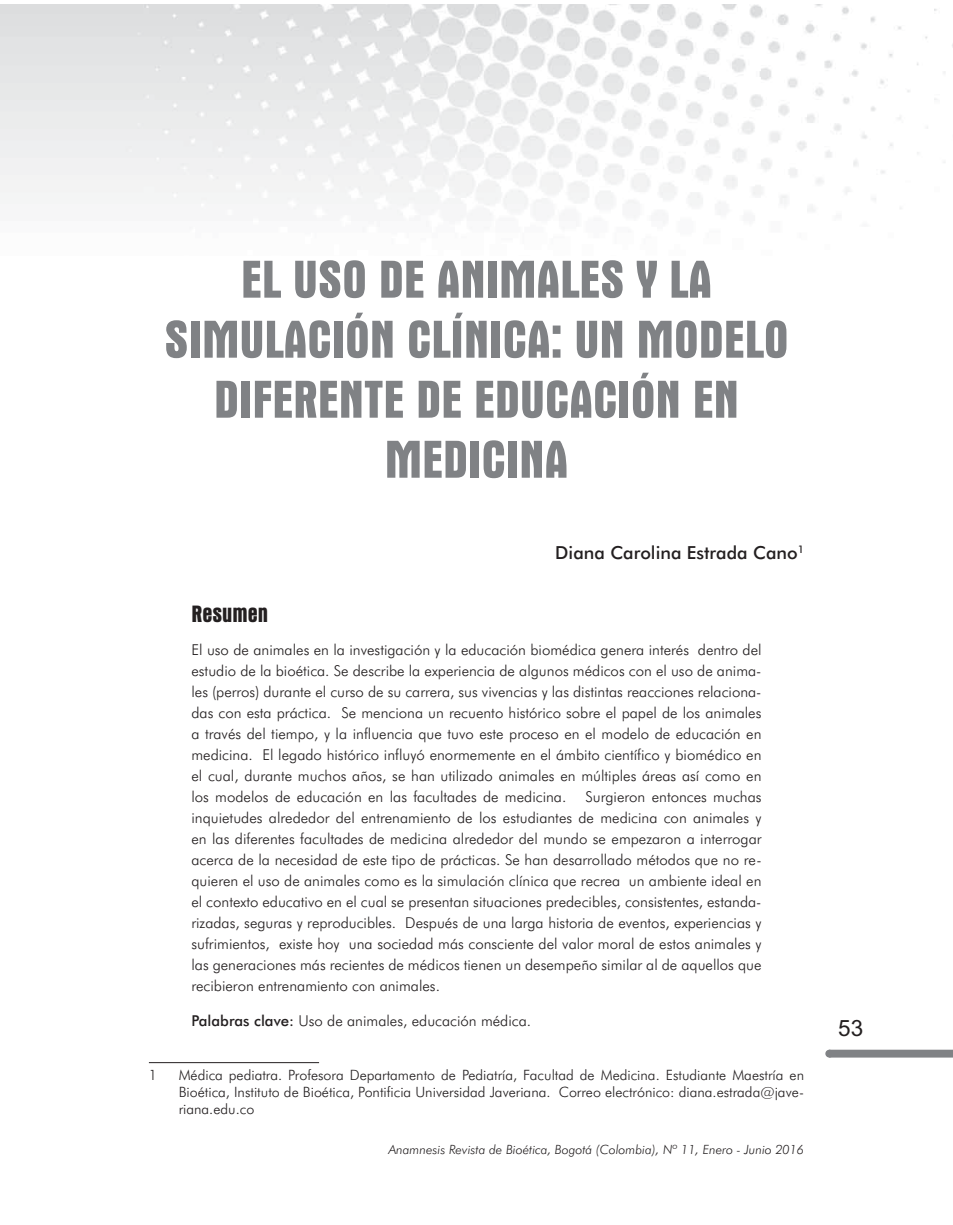
<style>
.page{position:relative;width:953px;height:1225px;background:#fff}
.page>*{position:absolute;margin:0;border:0;box-sizing:border-box;transform-origin:0 0}
.t1{font:700 condensed 54px/60px "Aurora BT";color:#808285;text-align:center}
.t2{font:700 condensed 24px "Aurora BT";color:#231f20}
.t3{font:22.5px "Arial";color:#231f20}
.t4{font:500 18px "Futura BT";color:#231f20}
.t5{font:300 15px/21px "Futura BT";color:#231f20;text-align:justify}
.t6{font:300 14.25px/17.2px "Futura BT";color:#231f20;text-align:justify}
.t7{font:italic 300 12.75px "Futura BT";color:#231f20}
.s1{font-weight:500}
</style>
<div class="page">
<svg style="left:826px;top:1049px;width:126px;height:8px"></svg>
<div style="left:825px;top:1049px;width:8px;height:8px;border:2px solid #808285;border-radius:50%"></div>
<img style="left:0;top:4px;width:945px;height:219px">
<hr style="left:149px;top:1062px;width:170px;height:1px;background:#231f20">
<h1 class="t1" style="left:164px;top:249px;width:625px">EL USO DE ANIMALES Y LA<br>SIMULACIÓN CLÍNICA: UN MODELO<br>DIFERENTE DE EDUCACIÓN EN<br>MEDICINA</h1>
<p class="t4" style="left:555px;top:546px;width:250px">Diana Carolina Estrada Cano<sup>1</sup></p>
<h2 class="t2" style="left:191px;top:600px;width:78px">Resumen</h2>
<p class="t5" style="left:191px;top:640px;width:571px">El uso de animales en la investigación y la educación biomédica genera interés dentro del estudio de la bioética. Se describe la experiencia de algunos médicos con el uso de anima&shy;les (perros) durante el curso de su carrera, sus vivencias y las distintas reacciones relaciona&shy;das con esta práctica. Se menciona un recuento histórico sobre el papel de los animales a través del tiempo, y la influencia que tuvo este proceso en el modelo de educación en medicina. El legado histórico influyó enormemente en el ámbito científico y biomédico en el cual, durante muchos años, se han utilizado animales en múltiples áreas así como en los modelos de educación en las facultades de medicina.</p>
<p class="t5" style="left:191px;top:787px;width:571px;text-indent:394px">Surgieron entonces muchas inquietudes alrededor del entrenamiento de los estudiantes de medicina con animales y en las diferentes facultades de medicina alrededor del mundo se empezaron a interrogar acerca de la necesidad de este tipo de prácticas. Se han desarrollado métodos que no re&shy;quieren el uso de animales como es la simulación clínica que recrea un ambiente ideal en el contexto educativo en el cual se presentan situaciones predecibles, consistentes, estanda&shy;rizadas, seguras y reproducibles. Después de una larga historia de eventos, experiencias y sufrimientos, existe hoy una sociedad más consciente del valor moral de estos animales y las generaciones más recientes de médicos tienen un desempeño similar al de aquellos que recibieron entrenamiento con animales.</p>
<p class="t5" style="left:191px;top:1011px;width:341px"><span class="s1">Palabras clave:</span> Uso de animales, educación médica.</p>
<p class="t6" style="left:149px;top:1067px;width:10px">1</p>
<p class="t6" style="left:179px;top:1067px;width:627px">Médica pediatra. Profesora Departamento de Pediatría, Facultad de Medicina. Estudiante Maestría en Bioética, Instituto de Bioética, Pontificia Universidad Javeriana. Correo electrónico: diana.estrada@jave&shy;riana.edu.co</p>
<p class="t7" style="left:389px;top:1144px;width:416px">Anamnesis Revista de Bioética, Bogotá (Colombia), Nº 11, Enero - Junio 2016</p>
<h3 class="t3" style="left:838px;top:1015px;width:27px">53</h3>
</div>
